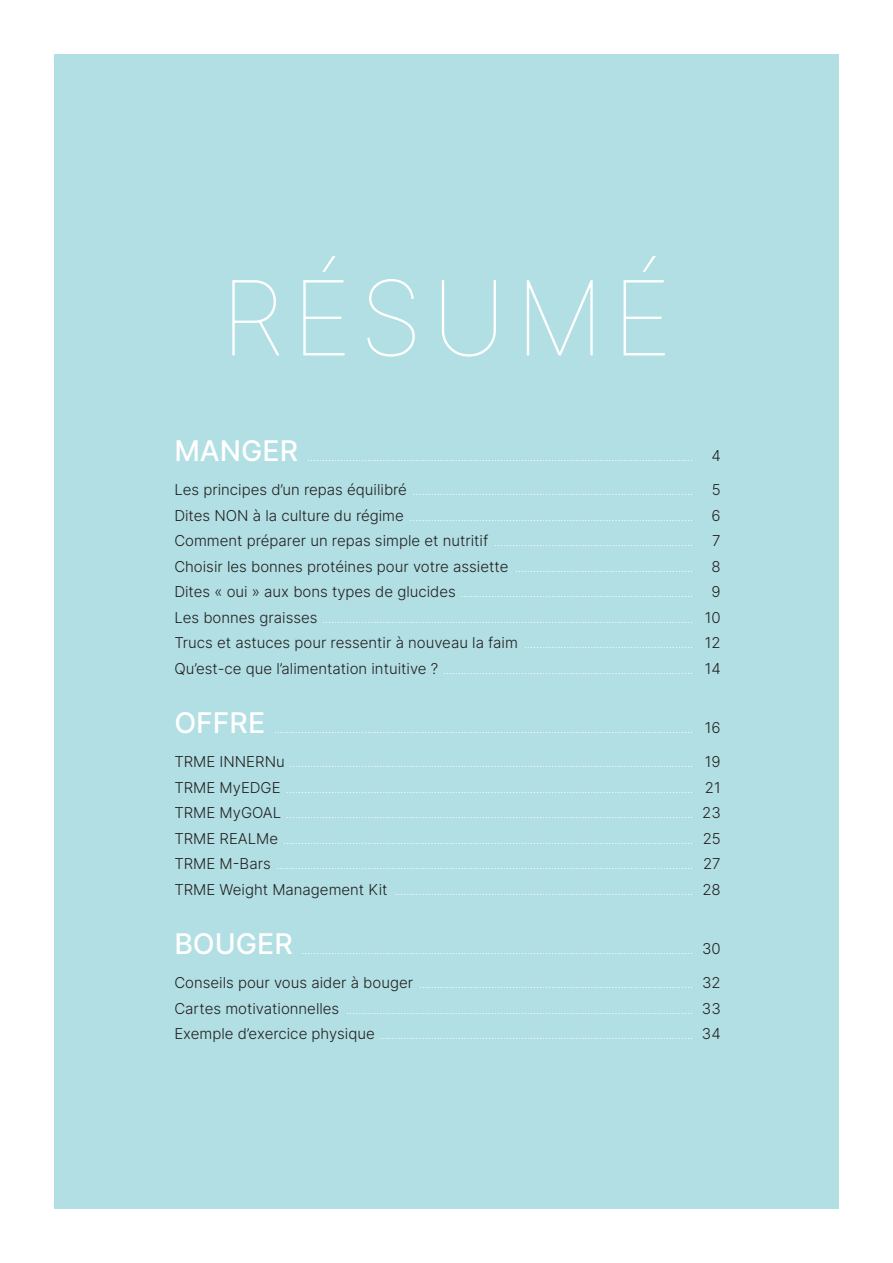
<style>
.page{position:relative;width:893px;height:1263px;background:#fff}
.page>*{position:absolute;margin:0;border:0;box-sizing:border-box;transform-origin:0 0}
.t1{font:100 103.5px "Inter";letter-spacing:.07em;color:#fff}
.t2{font:500 28.5px "Inter";color:#fff}
.t3{font:300 15px "Inter";color:#231f20}
.t4{font:300 11.25px "Inter";color:#fff}
.s1{font-size:15px;color:#231f20}
</style>
<div class="page">
<div style="left:54px;top:54px;width:785px;height:1155px;background:#b1dfe3"></div>
<h1 class="t1" style="left:221px;top:242px;width:453px">RÉSUMÉ</h1>
<h2 class="t2" style="left:174px;top:430px;width:125px">MANGER</h2>
<p class="t4" style="left:307px;top:449px;width:415px">................................................................................................................................ <span class="s1">4</span></p>
<p class="t4" style="left:174px;top:483px;width:520px"><span class="s1">Les principes d’un repas équilibré</span> .............................................................................................</p>
<h3 class="t3" style="left:712px;top:479px;width:10px">5</h3>
<p class="t4" style="left:174px;top:509px;width:548px"><span class="s1">Dites NON à la culture du régime</span> .............................................................................................. <span class="s1">6</span></p>
<p class="t4" style="left:174px;top:534px;width:520px"><span class="s1">Comment préparer un repas simple et nutritif</span> ..................................................................</p>
<h3 class="t3" style="left:712px;top:530px;width:10px">7</h3>
<p class="t4" style="left:174px;top:560px;width:548px"><span class="s1">Choisir les bonnes protéines pour votre assiette</span> ........................................................... <span class="s1">8</span></p>
<p class="t4" style="left:174px;top:585px;width:548px"><span class="s1">Dites « oui » aux bons types de glucides</span> ............................................................................. <span class="s1">9</span></p>
<p class="t4" style="left:174px;top:611px;width:548px"><span class="s1">Les bonnes graisses</span> ........................................................................................................................... <span class="s1">10</span></p>
<p class="t4" style="left:174px;top:636px;width:548px"><span class="s1">Trucs et astuces pour ressentir à nouveau la faim</span> ........................................................ <span class="s1">12</span></p>
<p class="t4" style="left:174px;top:662px;width:548px"><span class="s1">Qu’est-ce que l’alimentation intuitive ?</span> ................................................................................... <span class="s1">14</span></p>
<h2 class="t2" style="left:174px;top:702px;width:92px">OFFRE</h2>
<p class="t4" style="left:274px;top:721px;width:448px">........................................................................................................................................... <span class="s1">16</span></p>
<p class="t4" style="left:174px;top:755px;width:548px"><span class="s1">TRME INNERNu</span> ...................................................................................................................................... <span class="s1">19</span></p>
<p class="t4" style="left:174px;top:781px;width:548px"><span class="s1">TRME MyEDGE</span> ....................................................................................................................................... <span class="s1">21</span></p>
<p class="t4" style="left:174px;top:806px;width:548px"><span class="s1">TRME MyGOAL</span> ....................................................................................................................................... <span class="s1">23</span></p>
<p class="t4" style="left:174px;top:832px;width:548px"><span class="s1">TRME REALMe</span> ........................................................................................................................................ <span class="s1">25</span></p>
<p class="t4" style="left:174px;top:857px;width:548px"><span class="s1">TRME M-Bars</span> .......................................................................................................................................... <span class="s1">27</span></p>
<p class="t4" style="left:174px;top:883px;width:548px"><span class="s1">TRME Weight Management Kit</span> ................................................................................................... <span class="s1">28</span></p>
<h2 class="t2" style="left:174px;top:923px;width:120px">BOUGER</h2>
<p class="t4" style="left:301px;top:942px;width:421px">.................................................................................................................................. <span class="s1">30</span></p>
<p class="t4" style="left:174px;top:976px;width:548px"><span class="s1">Conseils pour vous aider à bouger</span> ........................................................................................... <span class="s1">32</span></p>
<p class="t4" style="left:174px;top:1002px;width:548px"><span class="s1">Cartes motivationnelles</span> ................................................................................................................... <span class="s1">33</span></p>
<p class="t4" style="left:174px;top:1027px;width:548px"><span class="s1">Exemple d’exercice physique</span> ........................................................................................................ <span class="s1">34</span></p>
</div>
